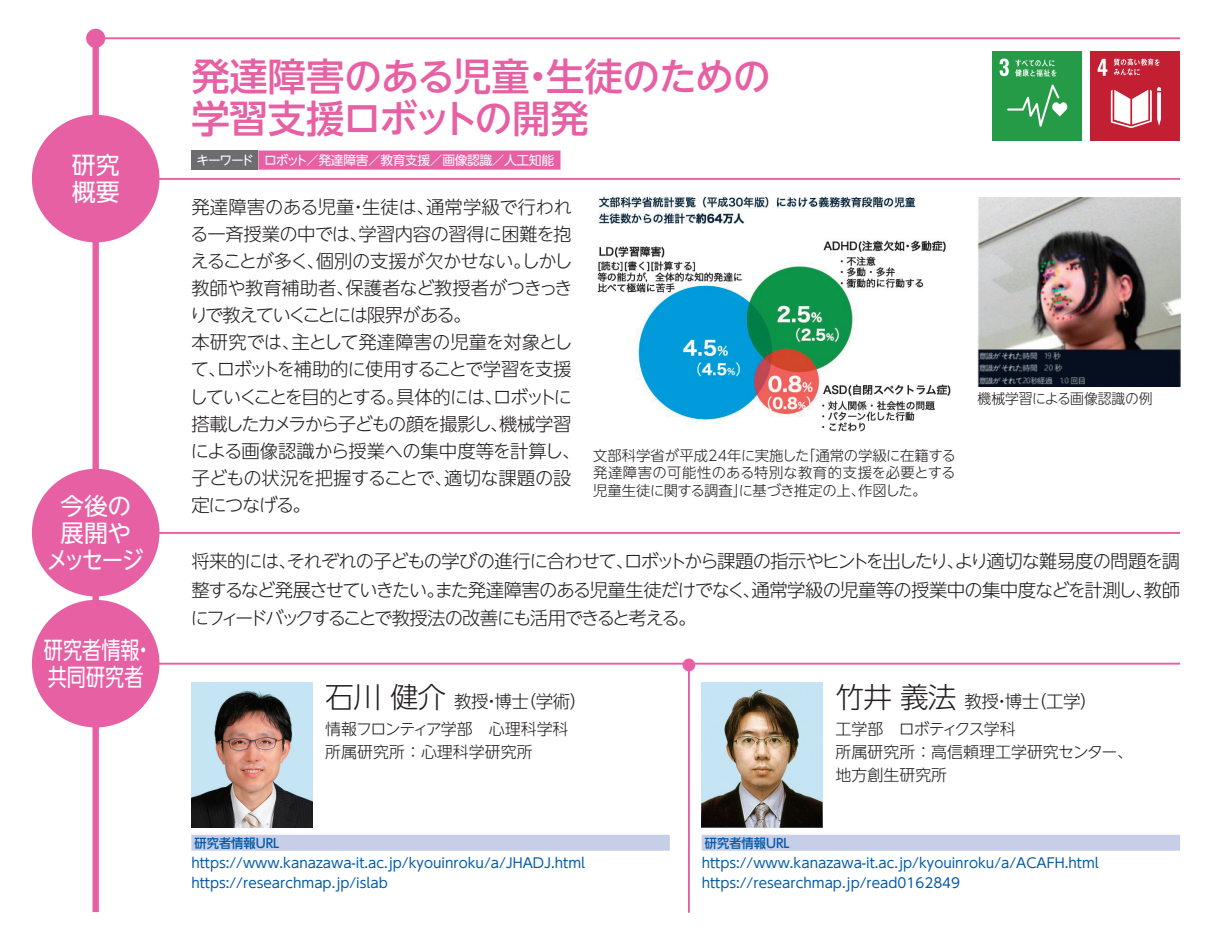
<style>
.page{position:relative;width:1212px;height:944px;background:#fff}
.page>*{position:absolute;margin:0;border:0;box-sizing:border-box;transform-origin:0 0}
.t1{font:500 38.25px/41.4px "UD Shin Go NT Pr 6 N";letter-spacing:-.01em;color:#e760a4}
.t2{font:300 28.8px "UD Shin Go NT Pr 6 N";letter-spacing:-.03em;color:#231f20}
.t3{font:23.85px/27px "UD Shin Go NT Pr 6 N";letter-spacing:-.045em;color:#fff;text-align:center}
.t4{font:23.85px/27px "UD Shin Go NT Pr 6 N";color:#fff;scale:.8 1}
.t5{font:23.85px/27px "UD Shin Go NT Pr 6 N";color:#fff}
.t6{font:300 18.22px/27px "UD Shin Go NT Pr 6 N";letter-spacing:-.05em;color:#231f20}
.t7{font:300 18.22px/27px "UD Shin Go NT Pr 6 N";letter-spacing:-.03em;color:#231f20}
.t8{font:300 18.22px/27px "UD Shin Go NT Pr 6 N";letter-spacing:-.09em;color:#231f20}
.t9{font:300 18.22px/28.8px "UD Shin Go NT Pr 6 N";letter-spacing:-.125em;color:#231f20}
.t10{font:300 18.22px "UD Shin Go NT Pr 6 N";letter-spacing:-.015em;color:#231f20}
.t11{font:300 18.22px "UD Shin Go NT Pr 6 N";letter-spacing:-.025em;color:#231f20}
.t12{font:300 18.22px "UD Shin Go NT Pr 6 N";letter-spacing:-.005em;color:#231f20}
.t13{font:300 18.22px "UD Shin Go NT Pr 6 N";letter-spacing:-.1em;color:#231f20}
.t14{font:300 18.22px "UD Shin Go NT Pr 6 N";letter-spacing:.01em;color:#231f20}
.t15{font:300 18.22px "UD Shin Go NT Pr 6 N";letter-spacing:-.02em;color:#231f20}
.t16{font:300 18.22px "UD Shin Go NT Pr 6 N";letter-spacing:-.075em;color:#231f20}
.t17{font:300 18.22px "UD Shin Go NT Pr 6 N";letter-spacing:-.01em;color:#231f20}
.t18{font:300 17.55px "UD Shin Go NT Pr 6 N";letter-spacing:-.03em;color:#231f20}
.t19{font:300 15.97px/23.2px "UD Shin Go NT Pr 6 N";color:#231f20}
.t20{font:300 14.4px "UD Shin Go NT Pr 6 N";color:#231f20}
.t21{font:300 14.4px "UD Shin Go NT Pr 6 N";letter-spacing:.025em;color:#231f20}
.t22{font:300 14.4px "UD Shin Go NT Pr 6 N";color:#231f20;scale:.96 1}
.t23{font:13.5px/20px "UD Shin Go NT Pr 6 N";color:#015aaa}
.t24{font:12.83px "UD Shin Go NT Pr 6 N";letter-spacing:-.03em;color:#fff}
.t25{font:500 12.83px "UD Shin Go NT Pr 6 N";color:#015aaa;scale:.96 1}
</style>
<div class="page">
<div style="left:92px;top:32px;width:7px;height:880px;background:#e760a4"></div>
<hr style="left:96px;top:37px;width:1084px;height:2px;background:#e760a4">
<div style="left:86px;top:29px;width:19px;height:19px;background:#e760a4;border-radius:50%"></div>
<hr style="left:688px;top:666px;width:2px;height:247px;background:#e760a4">
<hr style="left:96px;top:532px;width:1084px;height:2px;background:#e760a4">
<hr style="left:96px;top:663px;width:1084px;height:2px;background:#e760a4">
<div style="left:35px;top:472px;width:121px;height:121px;background:#e760a4;border-radius:50%"></div>
<div style="left:32px;top:469px;width:127px;height:127px;border:6px solid #e760a4;border-radius:50%"></div>
<div style="left:35px;top:603px;width:121px;height:121px;background:#e760a4;border-radius:50%"></div>
<div style="left:32px;top:600px;width:127px;height:127px;border:6px solid #e760a4;border-radius:50%"></div>
<div style="left:682px;top:659px;width:13px;height:12px;background:#e760a4;border-radius:50%"></div>
<hr style="left:96px;top:178px;width:1084px;height:2px;background:#e760a4">
<div style="left:35px;top:118px;width:121px;height:121px;background:#e760a4;border-radius:50%"></div>
<div style="left:32px;top:115px;width:127px;height:127px;border:6px solid #e760a4;border-radius:50%"></div>
<div style="left:191px;top:835px;width:479px;height:16px;background:#c7cee8"></div>
<div style="left:702px;top:835px;width:478px;height:16px;background:#c7cee8"></div>
<img style="left:191px;top:682px;width:122px;height:146px">
<img style="left:702px;top:682px;width:121px;height:146px">
<div style="left:992px;top:51px;width:90px;height:89px;background:#269b47"></div>
<svg style="left:999px;top:59px;width:10px;height:17px"></svg>
<svg style="left:1007px;top:85px;width:60px;height:42px"></svg>
<svg style="left:1015px;top:60px;width:41px;height:17px"></svg>
<div style="left:1091px;top:51px;width:89px;height:89px;background:#c21f32"></div>
<svg style="left:1097px;top:59px;width:10px;height:17px"></svg>
<svg style="left:1111px;top:87px;width:50px;height:41px"></svg>
<svg style="left:1114px;top:59px;width:46px;height:16px"></svg>
<div style="left:258px;top:151px;width:302px;height:19px;background:#e760a4"></div>
<div style="left:191px;top:151px;width:67px;height:19px;background:#6c6d70"></div>
<img style="left:597px;top:196px;width:354px;height:236px">
<img style="left:977px;top:198px;width:203px;height:188px">
<h3 class="t5" style="left:72px;top:151px;width:49px">研究概要</h3>
<h3 class="t3" style="left:46px;top:491px;width:99px">今後の展開やメッセージ</h3>
<h3 class="t4" style="left:44px;top:636px;width:126px">研究者情報共同研究者</h3>
<h3 class="t4" style="left:134px;top:636px;width:25px">・</h3>
<h1 class="t1" style="left:191px;top:55px;width:581px">発達障害のある児童生徒のための</h1>
<h1 class="t1" style="left:191px;top:55px;width:399px;text-indent:327px">・学習支援ロボットの開発</h1>
<p class="t24" style="left:197px;top:150px;width:59px">キーワード</p>
<p class="t24" style="left:264px;top:150px;width:291px">ロボット／発達障害／教育支援／画像認識／人工知能</p>
<p class="t12" style="left:426px;top:192px;width:147px">通常学級で行われ</p>
<p class="t14" style="left:191px;top:192px;width:245px">発達障害のある児童生徒は、</p>
<p class="t7" style="left:359px;top:193px;width:214px;text-indent:-10px">・<br>学習内容の習得に困難を抱</p>
<p class="t7" style="left:190px;top:220px;width:179px">る一斉授業の中では、</p>
<p class="t11" style="left:190px;top:246px;width:343px">えることが多く個別の支援が欠かせない。</p>
<p class="t6" style="left:521px;top:247px;width:53px">しかし</p>
<p class="t6" style="left:306px;top:247px;width:20px">、</p>
<p class="t15" style="left:346px;top:273px;width:229px">保護者など教授者がつきっき</p>
<p class="t12" style="left:191px;top:273px;width:165px">教師や教育補助者、</p>
<p class="t13" style="left:190px;top:301px;width:283px">りで教えていくことには限界がある。</p>
<p class="t7" style="left:291px;top:328px;width:283px">主として発達障害の児童を対象とし</p>
<p class="t6" style="left:191px;top:328px;width:382px">本研究では、<br>てロボットを補助的に使用することで学習を支援</p>
<p class="t6" style="left:208px;top:355px;width:20px">、</p>
<p class="t16" style="left:396px;top:382px;width:177px">具体的にはロボットに</p>
<p class="t8" style="left:189px;top:382px;width:384px">していくことを目的とする。<br>搭載したカメラから子どもの顔を撮影し機械学習</p>
<p class="t6" style="left:485px;top:382px;width:20px">、</p>
<p class="t6" style="left:490px;top:410px;width:20px">、</p>
<p class="t10" style="left:191px;top:436px;width:391px">による画像認識から授業への集中度等を計算し、</p>
<p class="t17" style="left:444px;top:463px;width:129px">適切な課題の設</p>
<p class="t6" style="left:191px;top:464px;width:263px">子どもの状況を把握することで、定につなげる。</p>
<p class="t20" style="left:593px;top:444px;width:218px">文部科学省が平成24年に実施した</p>
<p class="t21" style="left:593px;top:461px;width:364px">発達障害の可能性のある特別な教育的支援を必要とする</p>
<p class="t20" style="left:858px;top:479px;width:70px">作図した。</p>
<p class="t20" style="left:801px;top:444px;width:156px">「通常の学級に在籍する</p>
<p class="t20" style="left:593px;top:479px;width:274px">児童生徒に関する調査に基づき推定の上、</p>
<p class="t20" style="left:733px;top:479px;width:16px">」</p>
<p class="t22" style="left:977px;top:387px;width:184px">機械学習による画像認識の例</p>
<p class="t6" style="left:191px;top:547px;width:990px">将来的にはそれぞれの子どもの学びの進行に合わせてロボットから課題の指示やヒントを出したりより適切な難易度の問題を調</p>
<p class="t6" style="left:191px;top:546px;width:990px;line-height:28.8px;text-indent:87px">、<br>整するなど発展させていきたいまた発達障害のある児童生徒だけでなく通常学級の児童等の授業中の集中度などを計測し教師</p>
<p class="t6" style="left:616px;top:547px;width:20px">、</p>
<p class="t6" style="left:946px;top:547px;width:20px">、</p>
<p class="t9" style="left:191px;top:575px;width:507px;text-indent:236px">。<br>にフィードバックすることで教授法の改善にも活用できると考える。</p>
<p class="t6" style="left:742px;top:575px;width:20px">、</p>
<p class="t6" style="left:1135px;top:575px;width:20px">、</p>
<h2 class="t2" style="left:325px;top:673px;width:122px">石川健介</h2>
<p class="t19" style="left:325px;top:717px;width:245px">情報フロンティア学部　心理科学科所属研究所：心理科学研究所</p>
<p class="t18" style="left:519px;top:687px;width:70px">（学術(</p>
<p class="t18" style="left:454px;top:687px;width:76px">教授博士</p>
<p class="t18" style="left:483px;top:687px;width:19px">・</p>
<h2 class="t2" style="left:836px;top:673px;width:122px">竹井義法</h2>
<p class="t19" style="left:836px;top:717px;width:299px">工学部　ロボティクス学科<br>所属研究所：高信頼理工学研究センター、地方創生研究所</p>
<p class="t18" style="left:1029px;top:687px;width:70px">（工学(</p>
<p class="t18" style="left:964px;top:687px;width:76px">教授博士</p>
<p class="t18" style="left:993px;top:687px;width:19px">・</p>
<p class="t25" style="left:195px;top:832px;width:90px">研究者情報URL</p>
<p class="t23" style="left:191px;top:853px;width:395px">https://www.kanazawa i t- .ac.jp/kyouinroku a/ /JHADJ.html https://researchmap.jp/islab</p>
<p class="t25" style="left:705px;top:832px;width:90px">研究者情報URL</p>
<p class="t23" style="left:702px;top:853px;width:398px">https://www.kanazawa i t- .ac.jp/kyouinroku a/ /ACAFH.html https://researchmap.jp/read0162849</p>
</div>
